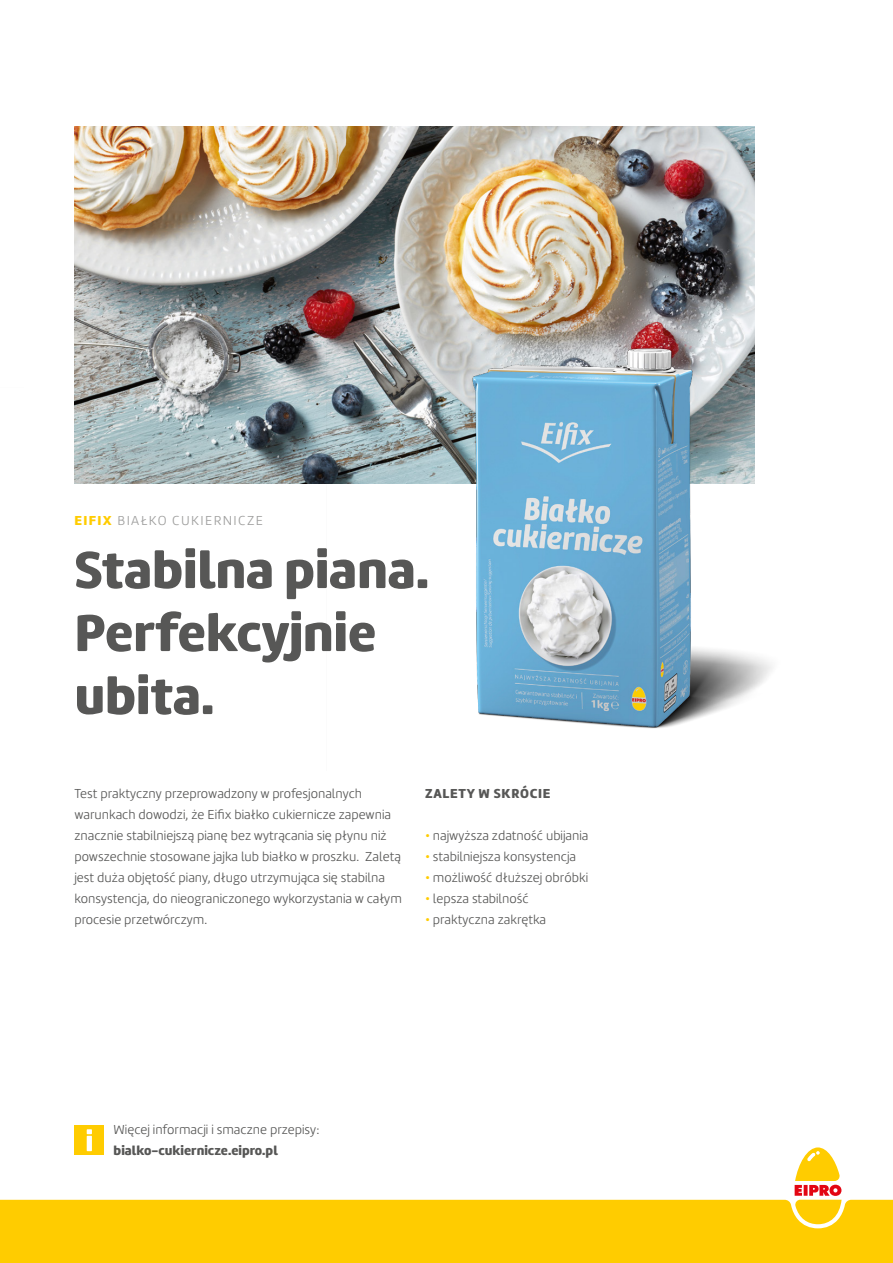
<style>
.page{position:relative;width:893px;height:1263px;background:#fff}
.page>*{position:absolute;margin:0;border:0;box-sizing:border-box;transform-origin:0 0}
.t1{font:54px/63px "Marine Rounded Black";color:#575756}
.Copy{font:13.5px/21px "Marine Rounded Light";color:#575756}
.t2{font:13.5px "Marine Rounded Light";letter-spacing:.1em;color:#9d9d9c}
.Overline{font:13.5px "Marine Rounded Black";letter-spacing:.05em;color:#575756}
.s1{font-family:"Marine Rounded Black";color:#fc0}
.s2{color:#fc0}
.s3{font-family:"Marine Rounded Black"}
</style>
<div class="page">
<img style="left:74px;top:126px;width:681px;height:357px">
<img style="left:326px;top:301px;width:446px;height:428px">
<div style="left:0;top:1200px;width:893px;height:63px;background:#fc0"></div>
<div style="left:74px;top:1125px;width:30px;height:30px;background:#fc0"></div>
<svg style="left:87px;top:1129px;width:5px;height:22px"></svg>
<svg style="left:793px;top:1147px;width:50px;height:78px"></svg>
<p class="t2" style="left:74px;top:512px;width:190px"><span class="s1">EIFIX</span> BIAŁKO CUKIERNICZE</p>
<p class="t1" style="left:74px;top:538px;width:356px">Stabilna piana.<br>Perfekcyjnie ubita.</p>
<p class="Copy" style="left:74px;top:783px;width:289px">Test praktyczny przeprowadzony w profesjonalnych</p>
<p class="Overline" style="left:425px;top:785px;width:127px">ZALETY W SKRÓCIE</p>
<p class="Copy" style="left:74px;top:804px;width:329px">warunkach dowodzi, że Eifix białko cukiernicze zapewnia znacznie stabilniejszą pianę bez wytrącania się płynu niż powszechnie stosowane jajka lub białko w proszku. Zaletą jest duża objętość piany, długo utrzymująca się stabilna konsystencja, do nieograniczonego wykorzystania w całym procesie przetwórczym.</p>
<p class="Copy" style="left:425px;top:825px;width:165px"><span class="s2">•</span> najwyższa zdatność ubijania</p>
<p class="Copy" style="left:425px;top:846px;width:152px"><span class="s2">•</span> stabilniejsza konsystencja</p>
<p class="Copy" style="left:425px;top:867px;width:165px"><span class="s2">•</span> możliwość dłuższej obróbki</p>
<p class="Copy" style="left:425px;top:888px;width:105px"><span class="s2">•</span> lepsza stabilność</p>
<p class="Copy" style="left:425px;top:909px;width:122px"><span class="s2">•</span> praktyczna zakrętka</p>
<p class="Copy" style="left:114px;top:1119px;width:207px">Więcej informacji i smaczne przepisy: <span class="s3">bialko-cukiernicze.eipro.pl</span></p>
</div>
